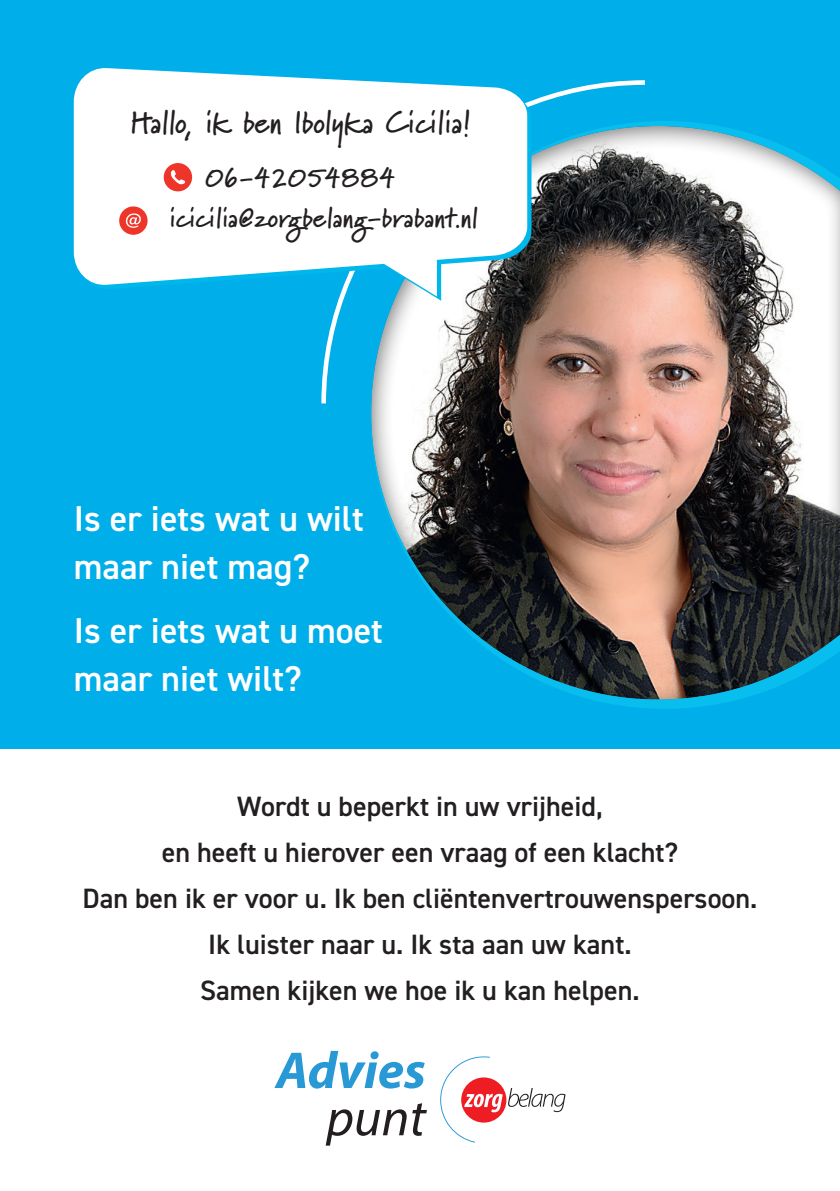
<style>
.page{position:relative;width:840px;height:1191px;background:#fff}
.page>*{position:absolute;margin:0;border:0;box-sizing:border-box;transform-origin:0 0}
.t1{font:600 36px/48px "DIN2014";color:#fff}
.t2{font:700 32px "Marydale";color:#231f20}
.t3{font:600 28px/46px "DIN2014";color:#231f20;text-align:center}
.t4{font:700 28px/40px "Marydale";color:#231f20}
</style>
<div class="page">
<div style="left:0;top:0;width:839px;height:748px;background:#00aee9"></div>
<svg style="left:274px;top:1051px;width:150px;height:37px"></svg>
<svg style="left:325px;top:1109px;width:81px;height:36px"></svg>
<svg style="left:412px;top:1103px;width:14px;height:32px"></svg>
<svg style="left:440px;top:1056px;width:125px;height:86px"></svg>
<div style="left:370px;top:126px;width:469px;height:574px;background:#231f20;opacity:.6"></div>
<svg style="left:321px;top:80px;width:328px;height:328px"></svg>
<svg style="left:321px;top:80px;width:210px;height:221px"></svg>
<svg style="left:74px;top:68px;width:453px;height:228px;background:#dcf1f8"></svg>
<svg style="left:119px;top:206px;width:28px;height:29px"></svg>
<svg style="left:164px;top:163px;width:28px;height:28px"></svg>
<p class="t2" style="left:130px;top:103px;width:342px">Hallo, ik ben Ibolyka Cicilia!</p>
<p class="t4" style="left:169px;top:157px;width:310px;text-indent:37px">06-42054884 icicilia@zorgbelang-brabant.nl</p>
<p class="t1" style="left:74px;top:494px;width:291px">Is er iets wat u wilt maar niet mag?</p>
<p class="t1" style="left:74px;top:606px;width:310px">Is er iets wat u moet maar niet wilt?</p>
<p class="t3" style="left:82px;top:782px;width:676px">Wordt u beperkt in uw vrijheid,<br>en heeft u hierover een vraag of een klacht?<br>Dan ben ik er voor u. Ik ben cliëntenvertrouwenspersoon.<br>Ik luister naar u. Ik sta aan uw kant.<br>Samen kijken we hoe ik u kan helpen.</p>
</div>
